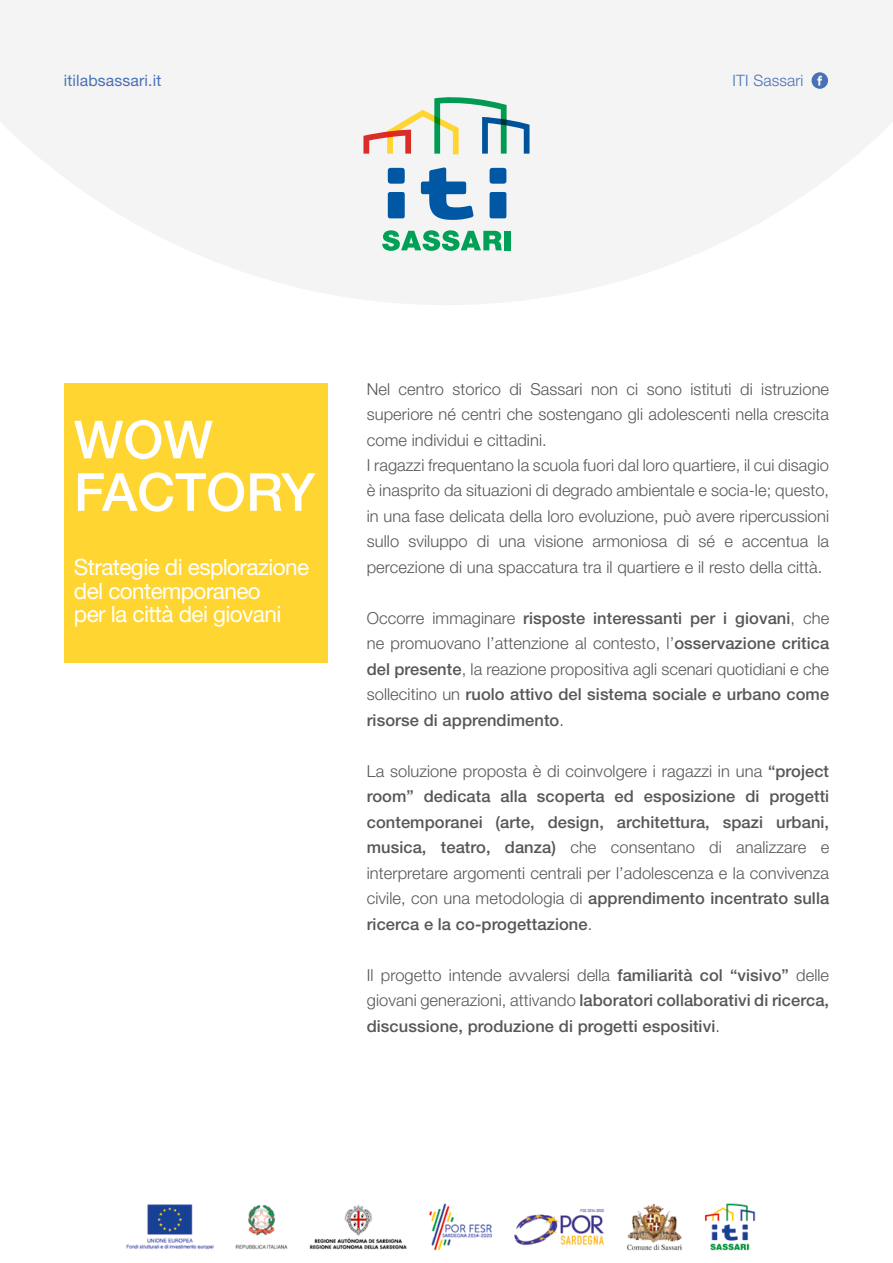
<style>
.page{position:relative;width:893px;height:1263px;background:#fff}
.page>*{position:absolute;margin:0;border:0;box-sizing:border-box;transform-origin:0 0}
.t1{font:500 52.5px/52.5px "Helvetica Neue LT Pro";color:#fff}
.t2{font:22.5px/23.2px "Helvetica Neue LT Pro";letter-spacing:-.025em;color:#fff}
.t3{font:500 16.5px/25.5px "Helvetica Neue LT Pro";letter-spacing:.005em;color:#575756;text-align:justify}
.t4{font:300 16.5px/25.5px "Helvetica Neue LT Pro";letter-spacing:.005em;color:#575756}
.t5{font:15.75px "Helvetica Neue LT Pro";letter-spacing:.01em;color:#4971b6}
.t6{font:300 15.75px "Helvetica Neue LT Pro";letter-spacing:.01em;color:#4971b6}
.s1{font-weight:300}
</style>
<div class="page">
<svg style="left:0;top:0;width:893px;height:305px;fill:#f4f4f4"></svg>
<svg style="left:421px;top:167px;width:53px;height:53px"></svg>
<svg style="left:388px;top:192px;width:17px;height:26px"></svg>
<svg style="left:490px;top:192px;width:16px;height:26px"></svg>
<svg style="left:388px;top:168px;width:17px;height:16px"></svg>
<svg style="left:490px;top:168px;width:16px;height:16px"></svg>
<svg style="left:382px;top:230px;width:120px;height:21px"></svg>
<div style="left:505px;top:231px;width:6px;height:19px;background:#00a157"></div>
<svg style="left:363px;top:97px;width:166px;height:57px"></svg>
<img style="left:126px;top:1203px;width:630px;height:48px">
<svg style="left:811px;top:72px;width:17px;height:17px"></svg>
<div style="left:64px;top:383px;width:263px;height:280px;background:#ffd531"></div>
<p class="t5" style="left:64px;top:71px;width:99px">itilabsassari.it</p>
<p class="t6" style="left:733px;top:71px;width:72px">ITI Sassari</p>
<h1 class="t1" style="left:74px;top:413px;width:243px">WOW<br>FACTORY</h1>
<h2 class="t2" style="left:74px;top:555px;width:237px">Strategie di esplorazione del contemporaneo<br>per la città dei giovani</h2>
<p class="t4" style="left:367px;top:375px;width:464px">Nel centro storico di Sassari non ci sono istituti di istruzione superiore né centri che sostengano gli adolescenti nella crescita come individui e cittadini.<br>I ragazzi frequentano la scuola fuori dal loro quartiere, il cui disagio è inasprito da situazioni di degrado ambientale e socia-le; questo, in una fase delicata della loro evoluzione, può avere ripercussioni sullo sviluppo di una visione armoniosa di sé e accentua la percezione di una spaccatura tra il quartiere e il resto della città.</p>
<p class="t3" style="left:367px;top:605px;width:464px"><span class="s1">Occorre immaginare</span> risposte interessanti per i giovani<span class="s1">, che ne promuovano l’attenzione al contesto, l’</span>osservazione critica del presente<span class="s1">, la reazione propositiva agli scenari quotidiani e che sollecitino un</span> ruolo attivo del sistema sociale e urbano come risorse di apprendimento<span class="s1">.</span></p>
<p class="t3" style="left:367px;top:758px;width:464px"><span class="s1">La soluzione proposta è di coinvolgere i ragazzi in una</span> “project room” dedicata alla scoperta ed esposizione di progetti contemporanei (arte, design, architettura, spazi urbani, musica, teatro, danza) <span class="s1">che consentano di analizzare e interpretare argomenti centrali per l’adolescenza e la convivenza civile, con una metodologia di</span> apprendimento incentrato sulla ricerca e la co-progettazione<span class="s1">.</span></p>
<p class="t3" style="left:367px;top:962px;width:464px"><span class="s1">Il progetto intende avvalersi della</span> familiarità col “visivo” <span class="s1">delle giovani generazioni, attivando</span> laboratori collaborativi di ricerca, discussione, produzione di progetti espositivi<span class="s1">.</span></p>
</div>
